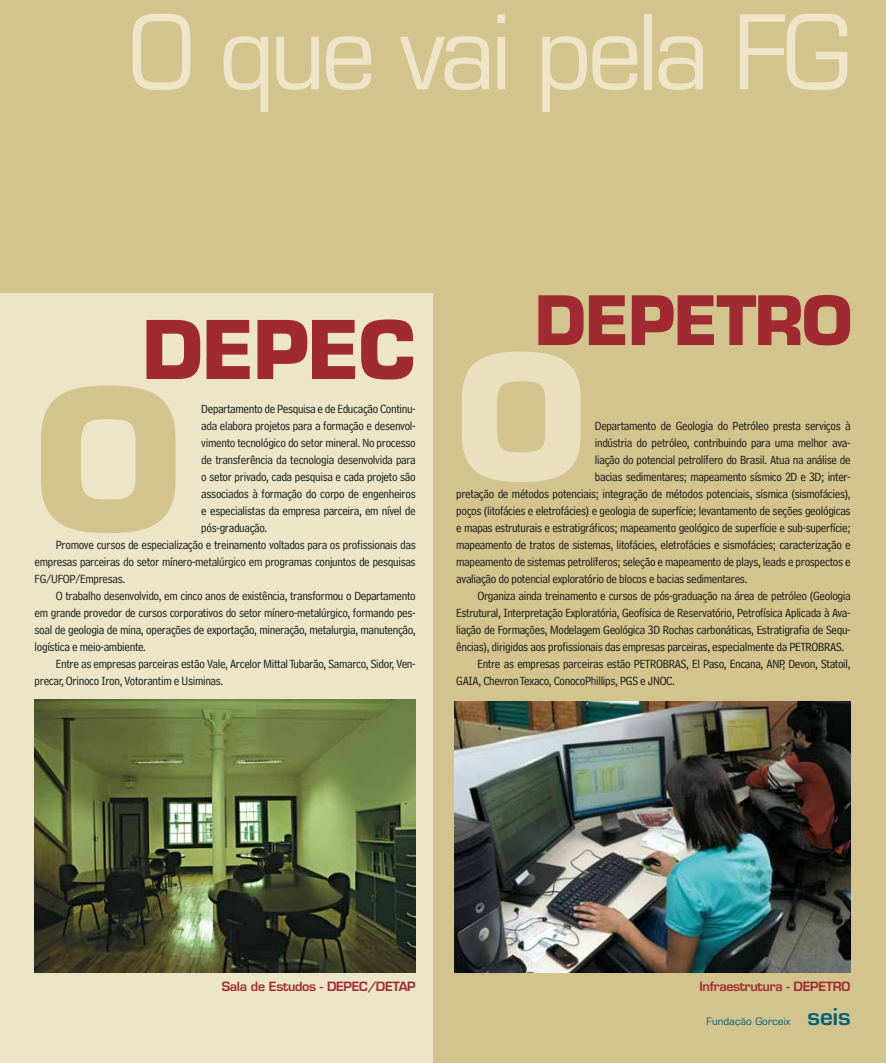
<style>
.page{position:relative;width:886px;height:1063px;background:#d3c38d}
.page>*{position:absolute;margin:0;border:0;box-sizing:border-box;transform-origin:0 0}
.t1{font:700 193.88px "Eurostile";color:#d3c38d}
.t2{font:700 171.12px "Eurostile";color:#e9e0bf}
.t3{font:100px "Eurostile";letter-spacing:-.05em;color:#eee5c9}
.t4{font:700 78.75px "Eurostile";letter-spacing:-.025em;color:#9f2a31}
.t5{font:700 66.25px "Eurostile";letter-spacing:-.025em;color:#9f2a31}
.t6{font:600 22.5px "Eurostile";color:#006079}
.t7{font:12.5px "Bell Centennial Address";letter-spacing:-.025em;color:#121212}
.t8{font:600 12.5px "Eurostile";letter-spacing:-.025em;color:#9f2a31}
.t9{font:10px "Eurostile";color:#006079}
</style>
<div class="page">
<div style="left:0;top:293px;width:433px;height:770px;background:#ede5c8"></div>
<img style="left:455px;top:701px;width:395px;height:272px">
<img style="left:35px;top:699px;width:381px;height:273px">
<h3 class="t3" style="left:129px;top:-8px;width:723px">O que vai pela FG</h3>
<h3 class="t4" style="left:142px;top:301px;width:275px">DEPEC</h3>
<h1 class="t1" style="left:35px;top:341px;width:136px">O</h1>
<p class="t7" style="left:201px;top:402px;width:216px">Departamento de Pesquisa e de Educação Continu-</p>
<p class="t7" style="left:201px;top:419px;width:216px">ada elabora projetos para a formação e desenvol-</p>
<p class="t7" style="left:201px;top:436px;width:216px">vimento tecnológico do setor mineral. No processo</p>
<p class="t7" style="left:201px;top:453px;width:216px">de transferência da tecnologia desenvolvida para</p>
<p class="t7" style="left:201px;top:470px;width:216px">o setor privado, cada pesquisa e cada projeto são</p>
<p class="t7" style="left:201px;top:487px;width:216px">associados à formação do corpo de engenheiros</p>
<p class="t7" style="left:201px;top:504px;width:216px">e especialistas da empresa parceira, em nível de</p>
<p class="t7" style="left:201px;top:521px;width:68px">pós-graduação.</p>
<p class="t7" style="left:56px;top:538px;width:361px">Promove cursos de especialização e treinamento voltados para os profissionais das</p>
<p class="t7" style="left:35px;top:555px;width:383px">empresas parceiras do setor mínero-metalúrgico em programas conjuntos de pesquisas</p>
<p class="t7" style="left:35px;top:572px;width:92px">FG/UFOP/Empresas.</p>
<p class="t7" style="left:56px;top:589px;width:361px">O trabalho desenvolvido, em cinco anos de existência, transformou o Departamento</p>
<p class="t7" style="left:35px;top:606px;width:383px">em grande provedor de cursos corporativos do setor mínero-metalúrgico, formando pes-</p>
<p class="t7" style="left:35px;top:623px;width:383px">soal de geologia de mina, operações de exportação, mineração, metalurgia, manutenção,</p>
<p class="t7" style="left:35px;top:640px;width:113px">logística e meio-ambiente.</p>
<p class="t7" style="left:56px;top:657px;width:361px">Entre as empresas parceiras estão Vale, Arcelor Mittal Tubarão, Samarco, Sidor, Ven-</p>
<p class="t7" style="left:35px;top:674px;width:190px">precar, Orinoco Iron, Votorantim e Usiminas.</p>
<h3 class="t5" style="left:535px;top:280px;width:314px">DEPETRO</h3>
<h2 class="t2" style="left:456px;top:312px;width:120px">O</h2>
<p class="t7" style="left:595px;top:419px;width:257px">Departamento de Geologia do Petróleo presta serviços à</p>
<p class="t7" style="left:595px;top:436px;width:257px">indústria do petróleo, contribuindo para uma melhor ava-</p>
<p class="t7" style="left:595px;top:453px;width:257px">liação do potencial petrolífero do Brasil. Atua na análise de</p>
<p class="t7" style="left:595px;top:470px;width:257px">bacias sedimentares; mapeamento sísmico 2D e 3D; inter-</p>
<p class="t7" style="left:456px;top:487px;width:396px">pretação de métodos potenciais; integração de métodos potenciais, sísmica (sismofácies),</p>
<p class="t7" style="left:456px;top:504px;width:396px">poços (litofácies e eletrofácies) e geologia de superfície; levantamento de seções geológicas</p>
<p class="t7" style="left:456px;top:521px;width:396px">e mapas estruturais e estratigráficos; mapeamento geológico de superfície e sub-superfície;</p>
<p class="t7" style="left:456px;top:538px;width:396px">mapeamento de tratos de sistemas, litofácies, eletrofácies e sismofácies; caracterização e</p>
<p class="t7" style="left:456px;top:555px;width:396px">mapeamento de sistemas petrolíferos; seleção e mapeamento de plays, leads e prospectos e</p>
<p class="t7" style="left:456px;top:572px;width:293px">avaliação do potencial exploratório de blocos e bacias sedimentares.</p>
<p class="t7" style="left:477px;top:589px;width:375px">Organiza ainda treinamento e cursos de pós-graduação na área de petróleo (Geologia</p>
<p class="t7" style="left:456px;top:606px;width:396px">Estrutural, Interpretação Exploratória, Geofísica de Reservatório, Petrofísica Aplicada à Ava-</p>
<p class="t7" style="left:456px;top:623px;width:396px">liação de Formações, Modelagem Geológica 3D Rochas carbonáticas, Estratigrafia de Sequ-</p>
<p class="t7" style="left:456px;top:640px;width:390px">ências), dirigidos aos profissionais das empresas parceiras, especialmente da PETROBRAS.</p>
<p class="t7" style="left:477px;top:657px;width:375px">Entre as empresas parceiras estão PETROBRAS, El Paso, Encana, ANP, Devon, Statoil,</p>
<p class="t7" style="left:456px;top:674px;width:220px">GAIA, Chevron Texaco, ConocoPhillips, PGS e JNOC.</p>
<p class="t8" style="left:222px;top:979px;width:195px">Sala de Estudos - DEPEC/DETAP</p>
<p class="t8" style="left:699px;top:979px;width:153px">Infraestrutura - DEPETRO</p>
<p class="t9" style="left:706px;top:1015px;width:85px">Fundação Gorceix</p>
<h3 class="t6" style="left:807px;top:1003px;width:45px">seis</h3>
</div>
